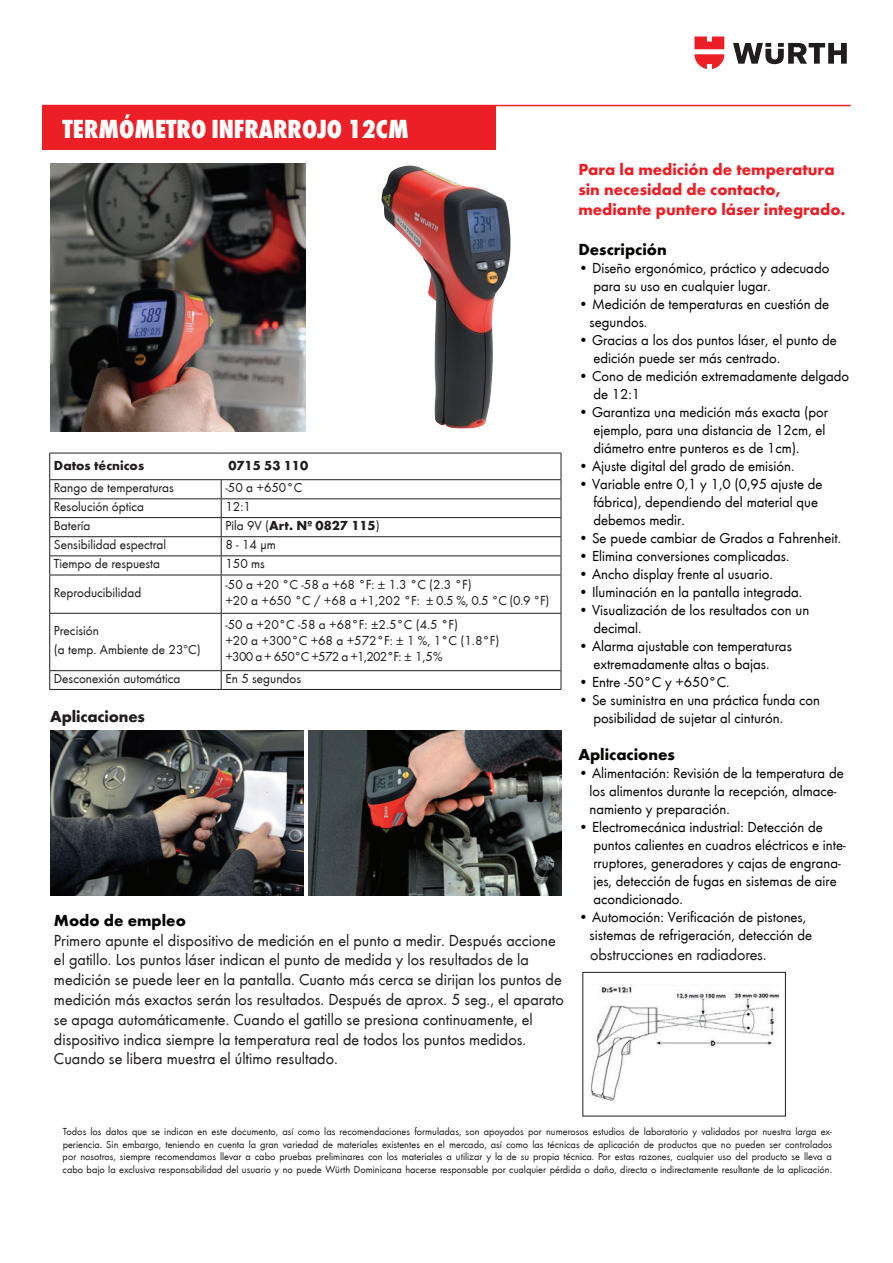
<style>
.page{position:relative;width:893px;height:1263px;background:#fff}
.page>*{position:absolute;margin:0;border:0;box-sizing:border-box;transform-origin:0 0}
.t1{font:800 condensed 27px "Wuerth";color:#fff}
.t2{font:16.5px/19.8px "Wuerth";color:#211d1e}
.t3{font:700 16.5px/19.8px "Wuerth";color:#ed1f26}
.t4{font:700 16.5px "Wuerth";color:#040503}
.t5{font:700 16.5px "Wuerth";letter-spacing:-.01em;color:#211d1e}
.t6{font:15px/18px "Wuerth";color:#040503}
.t7{font:13.5px/16.2px "Wuerth";color:#211d1e}
.t8{font:700 13.5px "Wuerth";color:#211d1e}
.t9{font:10.5px/12.6px "Wuerth";color:#211d1e;text-align:justify}
.s1{font-weight:400}
</style>
<div class="page">
<svg style="left:733px;top:43px;width:114px;height:21px"></svg>
<svg style="left:694px;top:37px;width:30px;height:32px"></svg>
<div style="left:42px;top:106px;width:454px;height:44px;background:#ed1f26"></div>
<hr style="left:42px;top:105px;width:809px;height:1px;background:#ed1f26">
<hr style="left:49px;top:453px;width:172px;height:1px;background:#211d1e">
<hr style="left:221px;top:453px;width:340px;height:1px;background:#211d1e">
<hr style="left:49px;top:479px;width:172px;height:1px;background:#211d1e">
<hr style="left:49px;top:498px;width:172px;height:1px;background:#211d1e">
<hr style="left:49px;top:517px;width:172px;height:1px;background:#211d1e">
<hr style="left:49px;top:536px;width:172px;height:1px;background:#211d1e">
<hr style="left:49px;top:555px;width:172px;height:1px;background:#211d1e">
<svg style="left:49px;top:453px;width:1px;height:122px"></svg>
<hr style="left:49px;top:575px;width:172px;height:1px;background:#211d1e">
<hr style="left:49px;top:575px;width:1px;height:38px;background:#211d1e">
<hr style="left:49px;top:613px;width:172px;height:1px;background:#211d1e">
<hr style="left:49px;top:614px;width:1px;height:56px;background:#211d1e">
<hr style="left:49px;top:670px;width:172px;height:1px;background:#211d1e">
<svg style="left:49px;top:671px;width:1px;height:18px"></svg>
<hr style="left:49px;top:689px;width:172px;height:1px;background:#211d1e">
<hr style="left:221px;top:479px;width:340px;height:1px;background:#211d1e">
<hr style="left:221px;top:498px;width:340px;height:1px;background:#211d1e">
<hr style="left:221px;top:517px;width:340px;height:1px;background:#211d1e">
<hr style="left:221px;top:536px;width:340px;height:1px;background:#211d1e">
<hr style="left:221px;top:555px;width:340px;height:1px;background:#211d1e">
<svg style="left:221px;top:480px;width:1px;height:95px"></svg>
<svg style="left:561px;top:453px;width:1px;height:122px"></svg>
<hr style="left:221px;top:575px;width:340px;height:1px;background:#211d1e">
<hr style="left:221px;top:575px;width:1px;height:38px;background:#211d1e">
<hr style="left:561px;top:575px;width:1px;height:38px;background:#211d1e">
<hr style="left:221px;top:613px;width:340px;height:1px;background:#211d1e">
<hr style="left:221px;top:614px;width:1px;height:56px;background:#211d1e">
<hr style="left:561px;top:614px;width:1px;height:56px;background:#211d1e">
<hr style="left:221px;top:670px;width:340px;height:1px;background:#211d1e">
<svg style="left:221px;top:671px;width:1px;height:18px"></svg>
<svg style="left:561px;top:671px;width:1px;height:18px"></svg>
<hr style="left:221px;top:689px;width:340px;height:1px;background:#211d1e">
<img style="left:50px;top:731px;width:253px;height:165px">
<img style="left:50px;top:163px;width:255px;height:268px">
<img style="left:590px;top:985px;width:190px;height:116px">
<div style="left:583px;top:972px;width:203px;height:144px;border:1px solid #211d1e"></div>
<img style="left:381px;top:165px;width:130px;height:264px">
<img style="left:309px;top:731px;width:252px;height:165px">
<h1 class="t1" style="left:63px;top:110px;width:348px">TERMÓMETRO INFRARROJO 12CM</h1>
<p class="t8" style="left:54px;top:456px;width:92px">Datos técnicos</p>
<p class="t8" style="left:228px;top:456px;width:81px">0715 53 110</p>
<p class="t7" style="left:54px;top:479px;width:121px">Rango de temperaturas</p>
<p class="t7" style="left:225px;top:479px;width:78px">-50 a +650°C</p>
<p class="t7" style="left:54px;top:498px;width:92px">Resolución óptica</p>
<p class="t7" style="left:225px;top:498px;width:27px">12:1</p>
<p class="t7" style="left:54px;top:517px;width:38px">Batería</p>
<p class="t8" style="left:225px;top:516px;width:156px"><span class="s1">Pila 9V (</span>Art. Nº 0827 115<span class="s1">)</span></p>
<p class="t7" style="left:54px;top:536px;width:114px">Sensibilidad espectral</p>
<p class="t7" style="left:225px;top:536px;width:52px">8 - 14 μm</p>
<p class="t7" style="left:54px;top:555px;width:108px">Tiempo de respuesta</p>
<p class="t7" style="left:225px;top:555px;width:41px">150 ms</p>
<p class="t7" style="left:54px;top:584px;width:89px">Reproducibilidad</p>
<p class="t7" style="left:225px;top:576px;width:326px">-50 a +20 °C -58 a +68 °F: ± 1.3 °C (2.3 °F)<br>+20 a +650 °C / +68 a +1,202 °F: ± 0.5 %, 0.5 °C (0.9 °F)</p>
<p class="t7" style="left:54px;top:620px;width:148px;line-height:19.2px">Precisión<br>(a temp. Ambiente de 23ºC)</p>
<p class="t7" style="left:225px;top:615px;width:276px">-50 a +20°C -58 a +68°F: ±2.5°C (4.5 °F)<br>+20 a +300°C +68 a +572°F: ± 1 %, 1°C (1.8°F) +300 a + 650°C +572 a +1,202°F: ± 1,5%</p>
<p class="t7" style="left:54px;top:670px;width:128px">Desconexión automática</p>
<p class="t7" style="left:225px;top:670px;width:77px">En 5 segundos</p>
<p class="t5" style="left:50px;top:704px;width:96px">Aplicaciones</p>
<p class="t4" style="left:54px;top:908px;width:133px">Modo de empleo</p>
<p class="t2" style="left:54px;top:929px;width:511px">Primero apunte el dispositivo de medición en el punto a medir. Después accione el gatillo. Los puntos láser indican el punto de medida y los resultados de la medición se puede leer en la pantalla. Cuanto más cerca se dirijan los puntos de medición más exactos serán los resultados. Después de aprox. 5 seg., el aparato se apaga automáticamente. Cuando el gatillo se presiona continuamente, el dispositivo indica siempre la temperatura real de todos los puntos medidos.<br>Cuando se libera muestra el último resultado.</p>
<p class="t3" style="left:578px;top:159px;width:269px">Para la medición de temperatura sin necesidad de contacto, mediante puntero láser integrado.</p>
<p class="t4" style="left:578px;top:237px;width:90px">Descripción</p>
<p class="t6" style="left:593px;top:258px;width:237px;text-indent:-15px">• Diseño ergonómico, práctico y adecuado para su uso en cualquier lugar.</p>
<p class="t6" style="left:590px;top:294px;width:241px;text-indent:-11px">• Medición de temperaturas en cuestión de segundos.</p>
<p class="t6" style="left:593px;top:330px;width:245px;text-indent:-15px">• Gracias a los dos puntos láser, el punto de edición puede ser más centrado.</p>
<p class="t6" style="left:593px;top:366px;width:257px;text-indent:-15px">• Cono de medición extremadamente delgado de 12:1</p>
<p class="t6" style="left:593px;top:402px;width:236px;text-indent:-15px">• Garantiza una medición más exacta (por ejemplo, para una distancia de 12cm, el diámetro entre punteros es de 1cm).</p>
<p class="t6" style="left:578px;top:456px;width:218px">• Ajuste digital del grado de emisión.</p>
<p class="t6" style="left:593px;top:474px;width:231px;text-indent:-15px">• Variable entre 0,1 y 1,0 (0,95 ajuste de fábrica), dependiendo del material que debemos medir.</p>
<p class="t6" style="left:578px;top:528px;width:264px">• Se puede cambiar de Grados a Fahrenheit.</p>
<p class="t6" style="left:578px;top:546px;width:213px">• Elimina conversiones complicadas.</p>
<p class="t6" style="left:578px;top:564px;width:196px">• Ancho display frente al usuario.</p>
<p class="t6" style="left:578px;top:582px;width:225px">• Iluminación en la pantalla integrada.</p>
<p class="t6" style="left:593px;top:600px;width:217px;text-indent:-15px">• Visualización de los resultados con un decimal.</p>
<p class="t6" style="left:578px;top:636px;width:215px;text-align:center">• Alarma ajustable con temperaturas extremadamente altas o bajas.</p>
<p class="t6" style="left:578px;top:672px;width:153px">• Entre -50°C y +650°C.</p>
<p class="t6" style="left:593px;top:690px;width:228px;text-indent:-15px">• Se suministra en una práctica funda con posibilidad de sujetar al cinturón.</p>
<p class="t4" style="left:578px;top:743px;width:98px">Aplicaciones</p>
<p class="t6" style="left:590px;top:764px;width:256px;text-indent:-11px">• Alimentación: Revisión de la temperatura de los alimentos durante la recepción, almace&shy;namiento y preparación.</p>
<p class="t6" style="left:593px;top:818px;width:254px;text-indent:-15px">• Electromecánica industrial: Detección de puntos calientes en cuadros eléctricos e inte&shy;rruptores, generadores y cajas de engrana&shy;jes, detección de fugas en sistemas de aire acondicionado.</p>
<p class="t6" style="left:590px;top:908px;width:224px;text-indent:-11px">• Automoción: Verificación de pistones, sistemas de refrigeración, detección de</p>
<p class="t2" style="left:590px;top:944px;width:178px">obstrucciones en radiadores.</p>
<p class="t9" style="left:63px;top:1125px;width:771px">Todos los datos que se indican en este documento, así como las recomendaciones formuladas, son apoyados por numerosos estudios de laboratorio y validados por nuestra larga ex&shy;periencia. Sin embargo, teniendo en cuenta la gran variedad de materiales existentes en el mercado, así como las técnicas de aplicación de productos que no pueden ser controlados por nosotros, siempre recomendamos llevar a cabo pruebas preliminares con los materiales a utilizar y la de su propia técnica. Por estas razones, cualquier uso del producto se lleva a cabo bajo la exclusiva responsabilidad del usuario y no puede Würth Dominicana hacerse responsable por cualquier pérdida o daño, directa o indirectamente resultante de la aplicación.</p>
</div>
